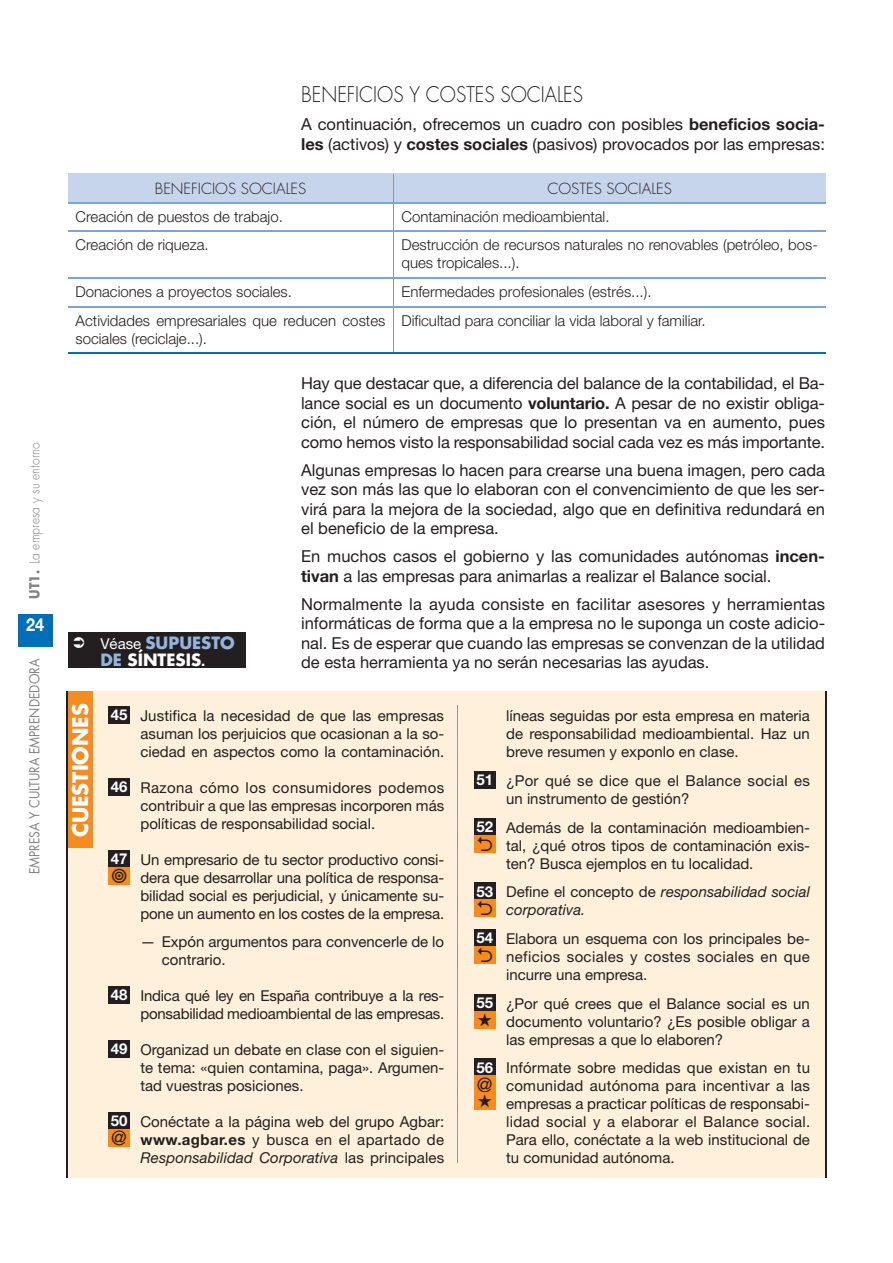
<style>
.page{position:relative;width:893px;height:1263px;background:#fff}
.page>*{position:absolute;margin:0;border:0;box-sizing:border-box;transform-origin:0 0}
.t1{font:300 21px "Futura";color:#231f20;scale:.9 1}
.t2{font:700 21px "Futura";color:#fff}
.t3{font:19.8px "Helvetica Neue";color:#231f20}
.t4{font:700 18px "Helvetica Neue";color:#fff;scale:.9 1}
.t5{font:16.5px/19.5px "Helvetica Neue";color:#231f20;text-align:justify}
.t6{font:700 16.5px/16.5px "Futura";color:#95b4dd}
.t7{font:15px/18px "Helvetica Neue";color:#231f20;text-align:justify}
.t8{font:300 15px/18px "Helvetica Neue";color:#231f20}
.t9{font:italic 15px/18px "Helvetica Neue";color:#231f20}
.t10{font:300 15px "Futura";color:#231f20}
.t11{font:700 15px "Helvetica Neue";color:#fff}
.t12{font:13.5px "Futura";color:#808285;scale:.9 1}
.t13{font:300 13.5px "Futura";color:#808285;scale:.9 1}
.s1{font-weight:700}
.s2{font-family:"Helvetica Neue";font-weight:400;font-size:15px;color:#fff}
.s3{color:#fff}
.s4{font-family:"Helvetica Neue";font-size:15px;color:#fff}
.s5{font-style:normal}
.s6{font-style:italic}
</style>
<div class="page">
<div style="left:18px;top:614px;width:34px;height:33px;background:#006fba"></div>
<div style="left:68px;top:633px;width:178px;height:35px;background:#231f20"></div>
<div style="left:67px;top:691px;width:27px;height:158px;background:#f68b1f"></div>
<div style="left:94px;top:691px;width:365px;height:487px;background:#fef0da"></div>
<div style="left:109px;top:1112px;width:21px;height:17px;background:#231f20"></div>
<div style="left:109px;top:1129px;width:21px;height:17px;background:#f68b1f"></div>
<div style="left:109px;top:851px;width:21px;height:17px;background:#231f20"></div>
<div style="left:109px;top:868px;width:21px;height:17px;background:#f68b1f"></div>
<div style="left:109px;top:1040px;width:21px;height:17px;background:#231f20"></div>
<div style="left:109px;top:986px;width:21px;height:17px;background:#231f20"></div>
<div style="left:109px;top:779px;width:21px;height:17px;background:#231f20"></div>
<div style="left:109px;top:706px;width:21px;height:17px;background:#231f20"></div>
<div style="left:459px;top:691px;width:367px;height:487px;background:#fef0da"></div>
<div style="left:474px;top:1059px;width:21px;height:17px;background:#231f20"></div>
<div style="left:474px;top:1076px;width:21px;height:17px;background:#f68b1f"></div>
<div style="left:474px;top:1093px;width:21px;height:17px;background:#f68b1f"></div>
<div style="left:474px;top:994px;width:21px;height:17px;background:#231f20"></div>
<div style="left:474px;top:1011px;width:21px;height:17px;background:#f68b1f"></div>
<div style="left:474px;top:929px;width:21px;height:17px;background:#231f20"></div>
<div style="left:474px;top:946px;width:21px;height:17px;background:#f68b1f"></div>
<div style="left:474px;top:883px;width:21px;height:17px;background:#231f20"></div>
<div style="left:474px;top:900px;width:21px;height:17px;background:#f68b1f"></div>
<div style="left:474px;top:818px;width:21px;height:17px;background:#231f20"></div>
<div style="left:474px;top:835px;width:21px;height:17px;background:#f68b1f"></div>
<div style="left:474px;top:772px;width:21px;height:17px;background:#231f20"></div>
<div style="left:67px;top:849px;width:27px;height:329px;background:#fef0da"></div>
<hr style="left:67px;top:691px;width:1px;height:487px;background:#231f20">
<hr style="left:825px;top:691px;width:1px;height:487px;background:#231f20">
<hr style="left:457px;top:705px;width:1px;height:458px;background:#939598">
<div style="left:68px;top:173px;width:326px;height:30px;background:#c6d5ec"></div>
<div style="left:394px;top:173px;width:431px;height:30px;background:#c6d5ec"></div>
<hr style="left:393px;top:173px;width:1px;height:181px;background:#939598">
<hr style="left:68px;top:173px;width:757px;height:1px;background:#c6d5ec">
<hr style="left:68px;top:202px;width:757px;height:2px;background:#7ca5d7">
<hr style="left:68px;top:231px;width:757px;height:1px;background:#7ca5d7">
<hr style="left:68px;top:277px;width:757px;height:2px;background:#7ca5d7">
<hr style="left:68px;top:306px;width:757px;height:1px;background:#7ca5d7">
<hr style="left:68px;top:352px;width:757px;height:2px;background:#006fba">
<p class="t13" style="left:28px;top:599px;width:175px;rotate:-90deg"><span class="s1">UT1.</span> La empresa y su entorno</p>
<p class="t4" style="left:26px;top:618px;width:22px">24</p>
<p class="t12" style="left:28px;top:874px;width:241px;rotate:-90deg">EMPRESA Y CULTURA EMPRENDEDORA</p>
<h1 class="t1" style="left:301px;top:85px;width:315px">BENEFICIOS Y COSTES SOCIALES</h1>
<p class="t5" style="left:301px;top:116px;width:525px">A continuación, ofrecemos un cuadro con posibles <span class="s1">beneficios socia&shy;les</span> (activos) y <span class="s1">costes sociales</span> (pasivos) provocados por las empresas:</p>
<p class="t10" style="left:155px;top:181px;width:153px">BENEFICIOS SOCIALES</p>
<p class="t10" style="left:547px;top:181px;width:126px">COSTES SOCIALES</p>
<p class="t8" style="left:76px;top:209px;width:209px">Creación de puestos de trabajo.</p>
<p class="t8" style="left:401px;top:209px;width:210px">Contaminación medioambiental.</p>
<p class="t8" style="left:76px;top:238px;width:135px">Creación de riqueza.</p>
<p class="t8" style="left:401px;top:238px;width:418px">Destrucción de recursos naturales no renovables (petróleo, bos&shy;ques tropicales...).</p>
<p class="t8" style="left:76px;top:284px;width:218px">Donaciones a proyectos sociales.</p>
<p class="t8" style="left:401px;top:284px;width:252px">Enfermedades profesionales (estrés...).</p>
<p class="t8" style="left:76px;top:313px;width:311px">Actividades empresariales que reducen costes sociales (reciclaje...).</p>
<p class="t8" style="left:401px;top:313px;width:306px">Dificultad para conciliar la vida laboral y familiar.</p>
<p class="t6" style="left:100px;top:636px;width:136px"><span class="s2">Véase</span> SUPUESTO<br>DE <span class="s3">SÍNTESIS</span><span class="s4">.</span></p>
<p class="t5" style="left:301px;top:375px;width:525px">Hay que destacar que, a diferencia del balance de la contabilidad, el Ba&shy;lance social es un documento <span class="s1">voluntario.</span> A pesar de no existir obliga&shy;ción, el número de empresas que lo presentan va en aumento, pues como hemos visto la responsabilidad social cada vez es más importante.</p>
<p class="t5" style="left:301px;top:462px;width:525px">Algunas empresas lo hacen para crearse una buena imagen, pero cada vez son más las que lo elaboran con el convencimiento de que les ser&shy;virá para la mejora de la sociedad, algo que en definitiva redundará en el beneficio de la empresa.</p>
<p class="t5" style="left:301px;top:548px;width:525px">En muchos casos el gobierno y las comunidades autónomas <span class="s1">incen - tivan</span> a las empresas para animarlas a realizar el Balance social.</p>
<p class="t5" style="left:301px;top:596px;width:525px">Normalmente la ayuda consiste en facilitar asesores y herramientas informáticas de forma que a la empresa no le suponga un coste adicio&shy;nal. Es de esperar que cuando las empresas se convenzan de la utilidad de esta herramienta ya no serán necesarias las ayudas.</p>
<h1 class="t2" style="left:71px;top:837px;width:136px;rotate:-90deg">CUESTIONES</h1>
<p class="t7" style="left:140px;top:708px;width:305px">Justifica la necesidad de que las empresas asuman los perjuicios que ocasionan a la so&shy;ciedad en aspectos como la contaminación.</p>
<p class="t11" style="left:111px;top:709px;width:18px">45</p>
<p class="t7" style="left:506px;top:708px;width:305px">líneas seguidas por esta empresa en materia de responsabilidad medioambiental. Haz un breve resumen y exponlo en clase.</p>
<p class="t7" style="left:506px;top:773px;width:305px">¿Por qué se dice que el Balance social es un instrumento de gestión?</p>
<p class="t7" style="left:506px;top:820px;width:305px">Además de la contaminación medioambien&shy;tal, ¿qué otros tipos de contaminación exis&shy;ten? Busca ejemplos en tu localidad.</p>
<p class="t9" style="left:506px;top:885px;width:305px"><span class="s5">Define el concepto de</span> responsabilidad social corporativa.</p>
<p class="t7" style="left:506px;top:931px;width:305px">Elabora un esquema con los principales be&shy;neficios sociales y costes sociales en que incurre una empresa.</p>
<p class="t7" style="left:506px;top:996px;width:305px">¿Por qué crees que el Balance social es un documento voluntario? ¿Es posible obligar a las empresas a que lo elaboren?</p>
<p class="t7" style="left:506px;top:1060px;width:306px">Infórmate sobre medidas que existan en tu comunidad autónoma para incentivar a las empresas a practicar políticas de responsabi&shy;lidad social y a elaborar el Balance social.<br>Para ello, conéctate a la web institucional de tu comunidad autónoma.</p>
<p class="t11" style="left:477px;top:775px;width:18px">51</p>
<p class="t11" style="left:111px;top:782px;width:18px">46</p>
<p class="t7" style="left:140px;top:780px;width:305px">Razona cómo los consumidores podemos contribuir a que las empresas incorporen más políticas de responsabilidad social.</p>
<p class="t7" style="left:140px;top:852px;width:305px">Un empresario de tu sector productivo consi&shy;dera que desarrollar una política de responsa&shy;bilidad social es perjudicial, y únicamente su&shy;pone un aumento en los costes de la empresa.</p>
<p class="t7" style="left:162px;top:934px;width:284px;text-indent:-21px">— Expón argumentos para convencerle de lo contrario.</p>
<p class="t7" style="left:140px;top:988px;width:305px">Indica qué ley en España contribuye a la res&shy;ponsabilidad medioambiental de las empresas.</p>
<p class="t7" style="left:140px;top:1042px;width:305px">Organizad un debate en clase con el siguien&shy;te tema: «quien contamina, paga». Argumen&shy;tad vuestras posiciones.</p>
<p class="t7" style="left:140px;top:1114px;width:305px">Conéctate a la página web del grupo Agbar: <span class="s1">www.agbar.es</span> y busca en el apartado de <span class="s6">Responsabilidad Corporativa</span> las principales</p>
<p class="t11" style="left:477px;top:821px;width:18px">52</p>
<p class="t11" style="left:111px;top:854px;width:18px">47</p>
<p class="t11" style="left:477px;top:886px;width:18px">53</p>
<p class="t11" style="left:477px;top:932px;width:18px">54</p>
<p class="t11" style="left:111px;top:989px;width:18px">48</p>
<p class="t11" style="left:477px;top:997px;width:18px">55</p>
<p class="t11" style="left:111px;top:1043px;width:18px">49</p>
<p class="t11" style="left:477px;top:1062px;width:18px">56</p>
<h2 class="t3" style="left:477px;top:1077px;width:17px">@</h2>
<p class="t11" style="left:111px;top:1115px;width:18px">50</p>
<h2 class="t3" style="left:111px;top:1131px;width:17px">@</h2>
</div>
